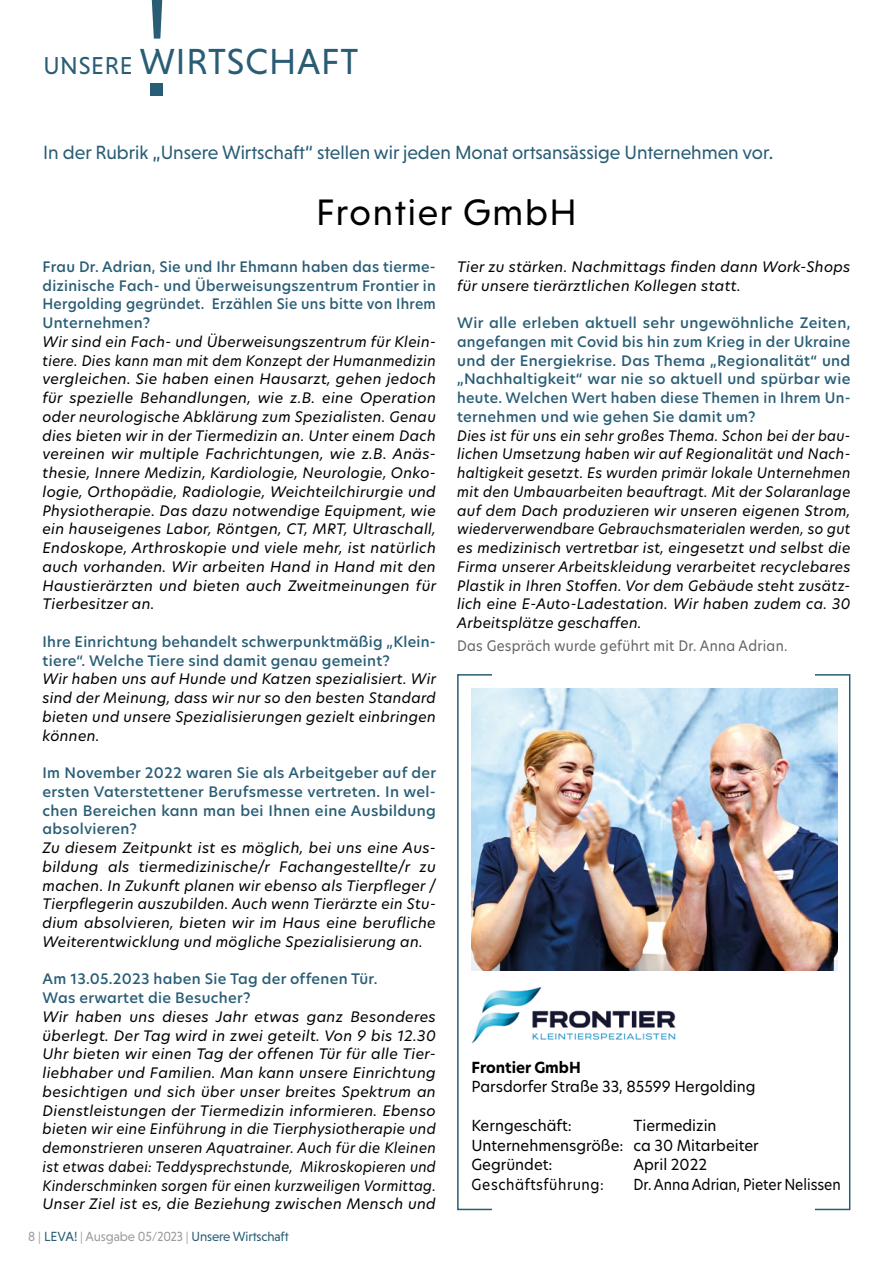
<style>
.page{position:relative;width:893px;height:1263px;background:#fff}
.page>*{position:absolute;margin:0;border:0;box-sizing:border-box;transform-origin:0 0}
.t1{font:37.5px "Niveau Grotesk";letter-spacing:.05em;color:#000}
.t2{font:36.9px "Niveau Grotesk";letter-spacing:.025em;color:#295d75}
.t3{font:19.5px "Niveau Grotesk";color:#295d75}
.t4{font:15px/19.5px "New Hero";color:#000}
.t5{font:15px "New Hero";color:#000;scale:.92 1}
.t6{font:15px "New Hero";letter-spacing:.045em;color:#000;scale:.92 1}
.t7{font:700 15px "New Hero";color:#000}
.t8{font:italic 14.25px/18.8px "New Hero";letter-spacing:.02em;color:#000;text-align:justify}
.t9{font:500 14.25px/18.8px "New Hero";letter-spacing:.02em;color:#295d75;text-align:justify}
.t10{font:italic 14.25px/18.8px "New Hero";letter-spacing:.02em;color:#000;text-align:justify;scale:.96 1}
.t11{font:14.25px "New Hero";letter-spacing:.02em;color:#636362;scale:.94 1}
.t12{font:13.5px "Niveau Grotesk";letter-spacing:-.01em;color:#295d75}
.s1{font-size:24.9px}
.s2{color:#9c9d9d}
</style>
<div class="page">
<svg style="left:152px;top:0;width:10px;height:39px"></svg>
<div style="left:151px;top:83px;width:12px;height:13px;background:#295d75"></div>
<img style="left:471px;top:688px;width:366px;height:283px">
<img style="left:471px;top:987px;width:205px;height:57px">
<h2 class="t2" style="left:43px;top:40px;width:316px"><span class="s1">UNSERE</span> WIRTSCHAFT</h2>
<h3 class="t3" style="left:43px;top:142px;width:732px">In der Rubrik „Unsere Wirtschaft“ stellen wir jeden Monat ortsansässige Unternehmen vor.</h3>
<h1 class="t1" style="left:316px;top:191px;width:262px">Frontier GmbH</h1>
<p class="t9" style="left:43px;top:257px;width:395px">Frau Dr. Adrian, Sie und Ihr Ehmann haben das tierme&shy;dizinische Fach- und Überweisungszentrum Frontier in Hergolding gegründet. Erzählen Sie uns bitte von Ihrem Unternehmen?</p>
<p class="t8" style="left:43px;top:332px;width:395px">Wir sind ein Fach- und Überweisungszentrum für Klein&shy;tiere. Dies kann man mit dem Konzept der Humanmedizin vergleichen. Sie haben einen Hausarzt, gehen jedoch für spezielle Behandlungen, wie z.B. eine Operation oder neurologische Abklärung zum Spezialisten. Genau dies bieten wir in der Tiermedizin an. Unter einem Dach vereinen wir multiple Fachrichtungen, wie z.B. Anäs&shy;thesie, Innere Medizin, Kardiologie, Neurologie, Onko&shy;logie, Orthopädie, Radiologie, Weichteilchirurgie und Physiotherapie. Das dazu notwendige Equipment, wie ein hauseigenes Labor, Röntgen, CT, MRT, Ultraschall, Endoskope, Arthroskopie und viele mehr, ist natürlich auch vorhanden. Wir arbeiten Hand in Hand mit den Haustierärzten und bieten auch Zweitmeinungen für Tierbesitzer an.</p>
<p class="t9" style="left:43px;top:632px;width:395px">Ihre Einrichtung behandelt schwerpunktmäßig „Klein&shy;tiere“. Welche Tiere sind damit genau gemeint?</p>
<p class="t8" style="left:43px;top:669px;width:395px">Wir haben uns auf Hunde und Katzen spezialisiert. Wir sind der Meinung, dass wir nur so den besten Standard bieten und unsere Spezialisierungen gezielt einbringen können.</p>
<p class="t9" style="left:43px;top:763px;width:395px">Im November 2022 waren Sie als Arbeitgeber auf der ersten Vaterstettener Berufsmesse vertreten. In wel&shy;chen Bereichen kann man bei Ihnen eine Ausbildung absolvieren?</p>
<p class="t8" style="left:43px;top:838px;width:395px">Zu diesem Zeitpunkt ist es möglich, bei uns eine Aus&shy;bildung als tiermedizinische/r Fachangestellte/r zu machen. In Zukunft planen wir ebenso als Tierpfleger / Tierpflegerin auszubilden. Auch wenn Tierärzte ein Stu&shy;dium absolvieren, bieten wir im Haus eine berufliche Weiterentwicklung und mögliche Spezialisierung an.</p>
<p class="t9" style="left:43px;top:970px;width:337px">Am 13.05.2023 haben Sie Tag der offenen Tür.<br>Was erwartet die Besucher?</p>
<p class="t8" style="left:43px;top:1007px;width:395px">Wir haben uns dieses Jahr etwas ganz Besonderes überlegt. Der Tag wird in zwei geteilt. Von 9 bis 12.30<br>Uhr bieten wir einen Tag der offenen Tür für alle Tier&shy;liebhaber und Familien. Man kann unsere Einrichtung besichtigen und sich über unser breites Spektrum an Dienstleistungen der Tiermedizin informieren. Ebenso bieten wir eine Einführung in die Tierphysiotherapie und demonstrieren unseren Aquatrainer. Auch für die Kleinen ist etwas dabei: Teddysprechstunde, Mikroskopieren und Kinderschminken sorgen für einen kurzweiligen Vormittag.<br>Unser Ziel ist es, die Beziehung zwischen Mensch und</p>
<p class="t8" style="left:457px;top:257px;width:395px">Tier zu stärken. Nachmittags finden dann Work-Shops für unsere tierärztlichen Kollegen statt.</p>
<p class="t9" style="left:457px;top:313px;width:395px">Wir alle erleben aktuell sehr ungewöhnliche Zeiten, angefangen mit Covid bis hin zum Krieg in der Ukraine und der Energiekrise. Das Thema „Regionalität“ und „Nachhaltigkeit“ war nie so aktuell und spürbar wie heute. Welchen Wert haben diese Themen in Ihrem Un&shy;ternehmen und wie gehen Sie damit um?</p>
<p class="t10" style="left:457px;top:426px;width:411px">Dies ist für uns ein sehr großes Thema. Schon bei der bau&shy;lichen Umsetzung haben wir auf Regionalität und Nach&shy;haltigkeit gesetzt. Es wurden primär lokale Unternehmen mit den Umbauarbeiten beauftragt. Mit der Solaranlage auf dem Dach produzieren wir unseren eigenen Strom, wiederverwendbare Gebrauchsmaterialen werden, so gut es medizinisch vertretbar ist, eingesetzt und selbst die Firma unserer Arbeitskleidung verarbeitet recyclebares Plastik in Ihren Stoffen. Vor dem Gebäude steht zusätz&shy;lich eine E-Auto-Ladestation. Wir haben zudem ca. 30<br>Arbeitsplätze geschaffen.</p>
<p class="t11" style="left:457px;top:636px;width:353px">Das Gespräch wurde geführt mit Dr. Anna Adrian.</p>
<p class="t7" style="left:471px;top:1057px;width:111px">Frontier GmbH</p>
<p class="t4" style="left:471px;top:1077px;width:286px">Parsdorfer Straße 33, 85599 Hergolding</p>
<p class="t4" style="left:471px;top:1116px;width:102px">Kerngeschäft:</p>
<p class="t4" style="left:471px;top:1116px;width:289px;text-indent:162px">Tiermedizin<br>Unternehmensgröße: ca 30 Mitarbeiter<br>Gegründet:</p>
<p class="t4" style="left:633px;top:1155px;width:75px">April 2022</p>
<p class="t6" style="left:471px;top:1174px;width:146px">Geschäftsführung:</p>
<p class="t5" style="left:633px;top:1174px;width:227px">Dr. Anna Adrian, Pieter Nelissen</p>
<p class="t12" style="left:28px;top:1229px;width:262px"><span class="s2">8 |</span> LEVA! <span class="s2">| Ausgabe 05/2023 |</span> Unsere Wirtschaft</p>
</div>
